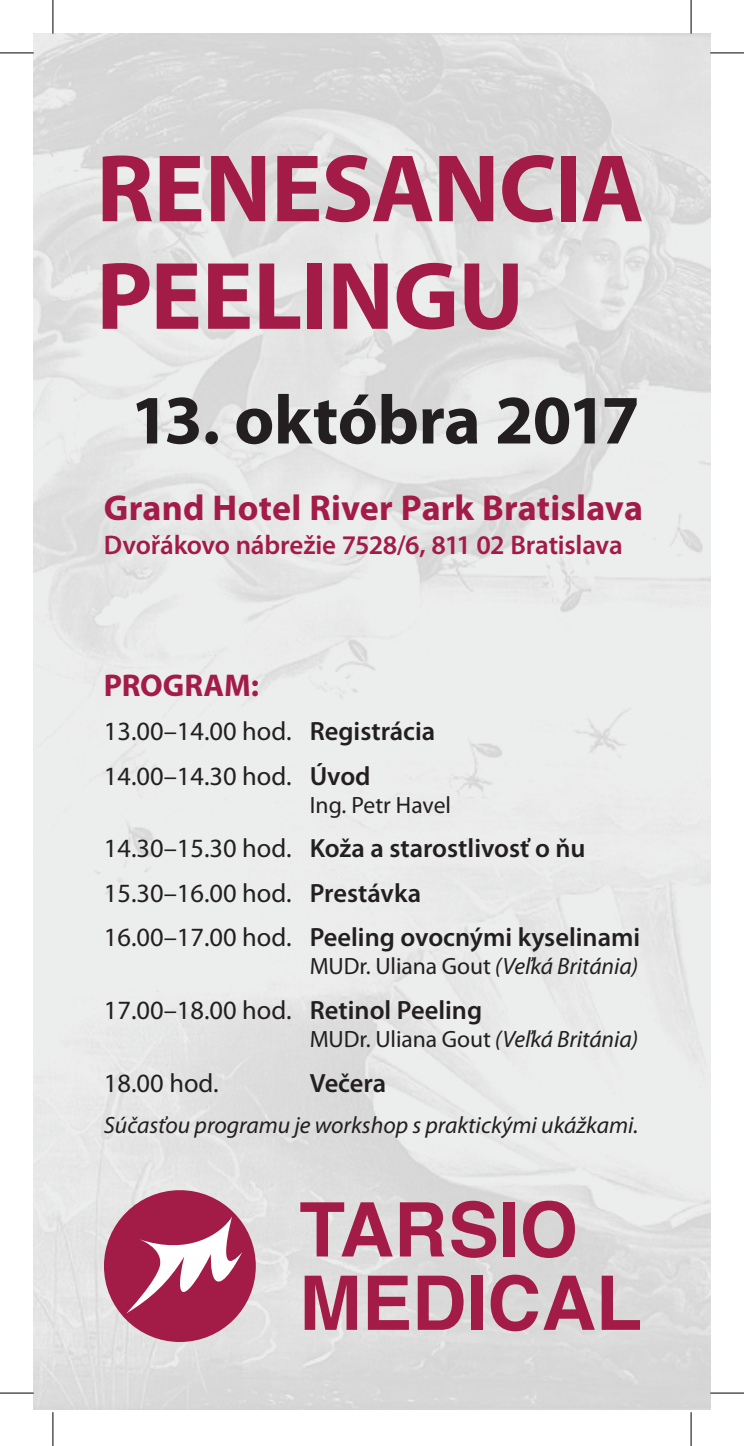
<style>
.page{position:relative;width:744px;height:1446px;background:#fff}
.page>*{position:absolute;margin:0;border:0;box-sizing:border-box;transform-origin:0 0}
.t1{font:700 96.75px/107.5px "Myriad Pro";letter-spacing:-.01em;color:#a31c48}
.t2{font:700 69.75px "Myriad Pro";letter-spacing:-.01em;color:#231f20}
.t3{font:700 36px "Myriad Pro";letter-spacing:.005em;color:#a31c48}
.t4{font:700 31.5px "Myriad Pro";color:#a31c48}
.t5{font:600 27px "Myriad Pro";letter-spacing:-.01em;color:#a31c48}
.t6{font:600 26.55px/44.6px "Myriad Pro";color:#231f20}
.t7{font:26.55px/44.6px "Myriad Pro";color:#231f20}
.t8{font:23.62px "Myriad Pro";letter-spacing:-.005em;color:#231f20}
.t9{font:italic 23.62px "Myriad Pro";color:#231f20}
.s1{font-weight:600}
.s2{font-weight:400}
.s3{font-style:italic}
</style>
<div class="page">
<img style="left:34px;top:34px;width:676px;height:1375px">
<svg style="left:300px;top:1202px;width:93px;height:54px;background:#c4889c"></svg>
<svg style="left:400px;top:1202px;width:44px;height:54px;background:#b7627e"></svg>
<svg style="left:451px;top:1200px;width:45px;height:57px;background:#ba7089"></svg>
<div style="left:503px;top:1202px;width:11px;height:54px;background:#a31c48"></div>
<svg style="left:523px;top:1200px;width:52px;height:57px;background:#bd788f"></svg>
<svg style="left:305px;top:1275px;width:52px;height:54px;background:#b65a78"></svg>
<svg style="left:368px;top:1275px;width:41px;height:54px;background:#b96581"></svg>
<svg style="left:417px;top:1275px;width:46px;height:54px;background:#b96882"></svg>
<div style="left:471px;top:1275px;width:11px;height:54px;background:#a31c48"></div>
<svg style="left:490px;top:1274px;width:104px;height:57px;background:#c1869a"></svg>
<svg style="left:601px;top:1275px;width:39px;height:54px;background:#c48d9f"></svg>
<div style="left:104px;top:1189px;width:152px;height:152px;background:#a31c48;border-radius:50%"></div>
<svg style="left:126px;top:1216px;width:116px;height:101px"></svg>
<hr style="left:0;top:53px;width:34px;height:1px;background:#000">
<hr style="left:710px;top:53px;width:34px;height:1px;background:#000">
<hr style="left:0;top:1392px;width:34px;height:1px;background:#000">
<hr style="left:710px;top:1392px;width:34px;height:1px;background:#000">
<hr style="left:53px;top:0;width:1px;height:34px;background:#000">
<hr style="left:53px;top:1411px;width:1px;height:34px;background:#000">
<hr style="left:690px;top:0;width:1px;height:34px;background:#000">
<hr style="left:690px;top:1411px;width:1px;height:34px;background:#000">
<h1 class="t1" style="left:96px;top:132px;width:549px">RENESANCIA<br>PEELINGU</h1>
<h2 class="t2" style="left:130px;top:374px;width:511px">13. októbra 2017</h2>
<h3 class="t3" style="left:104px;top:484px;width:540px">Grand Hotel River Park Bratislava</h3>
<p class="t5" style="left:104px;top:527px;width:520px">Dvořákovo nábrežie 7528/6, 811 02 Bratislava</p>
<p class="t4" style="left:104px;top:664px;width:157px">PROGRAM:</p>
<p class="t7" style="left:104px;top:708px;width:333px">13.00–14.00 hod. <span class="s1">Registrácia<br></span>14.00–14.30 hod. <span class="s1">Úvod</span></p>
<p class="t8" style="left:310px;top:790px;width:143px">Ing. Petr Havel</p>
<p class="t6" style="left:104px;top:825px;width:538px"><span class="s2">14.30–15.30 hod.</span> Koža a starostlivosť o ňu<br><span class="s2">15.30–16.00 hod.</span> Prestávka<br><span class="s2">16.00–17.00 hod.</span> Peeling ovocnými kyselinami</p>
<p class="t8" style="left:310px;top:951px;width:330px">MUDr. Uliana Gout <span class="s3">(Veľká Británia)</span></p>
<p class="t7" style="left:104px;top:987px;width:380px">17.00–18.00 hod. <span class="s1">Retinol Peeling</span></p>
<p class="t8" style="left:310px;top:1024px;width:330px">MUDr. Uliana Gout <span class="s3">(Veľká Británia)</span></p>
<p class="t7" style="left:104px;top:1059px;width:116px">18.00 hod.</p>
<p class="t6" style="left:310px;top:1059px;width:78px">Večera</p>
<p class="t9" style="left:104px;top:1110px;width:536px">Súčasťou programu je workshop s praktickými ukážkami.</p>
</div>
